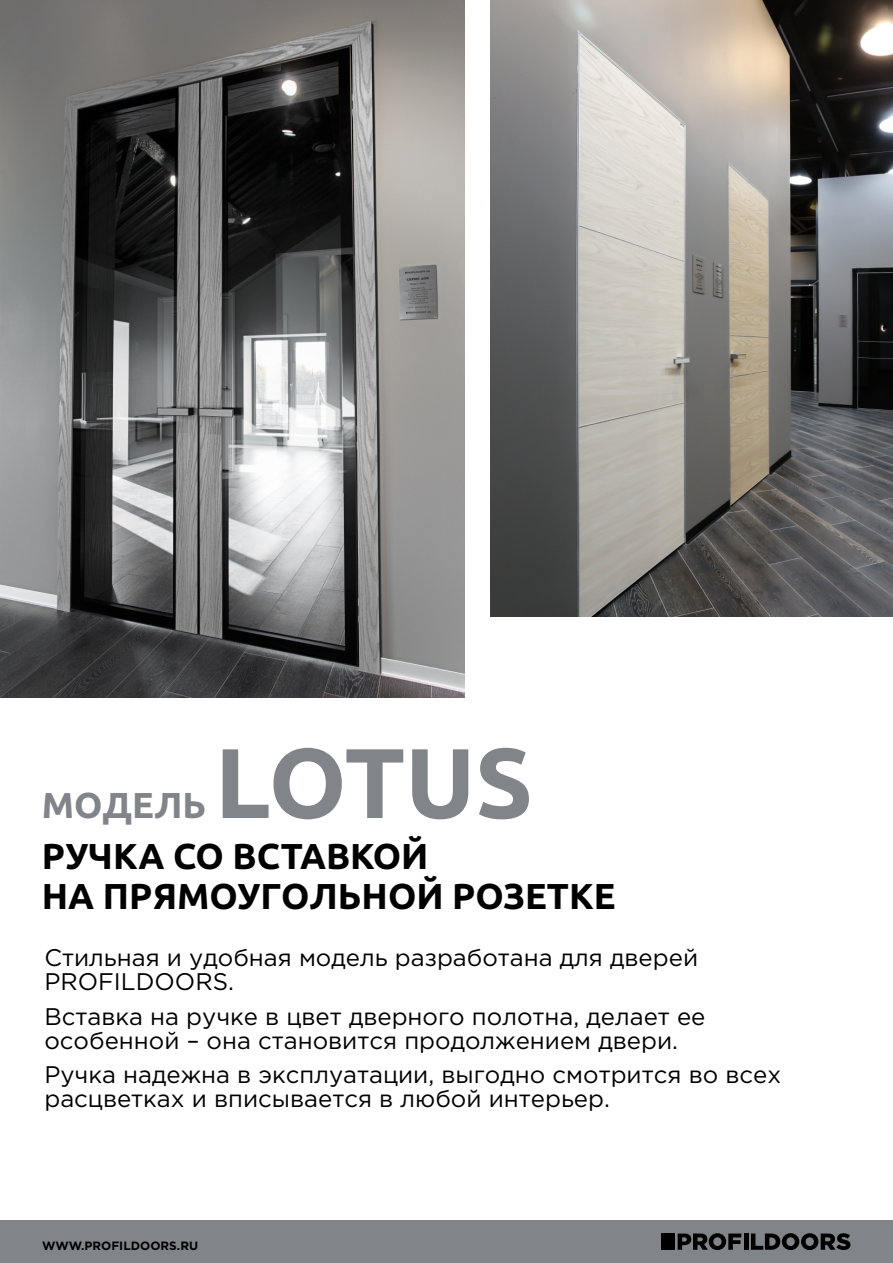
<style>
.page{position:relative;width:893px;height:1263px;background:#fff}
.page>*{position:absolute;margin:0;border:0;box-sizing:border-box;transform-origin:0 0}
.t1{font:700 99px "Ubuntu";letter-spacing:-.01em;color:#818489}
.t2{font:700 36px/40.3px "Ubuntu";color:#000}
.t3{font:700 36px "Ubuntu";color:#818489}
.t4{font:24px/23.9px "Gotham Pro";color:#000}
.t5{font:700 12px "Gotham Pro";color:#000}
</style>
<div class="page">
<div style="left:0;top:1220px;width:893px;height:43px;background:#818489"></div>
<svg style="left:678px;top:1233px;width:63px;height:17px"></svg>
<hr style="left:744px;top:1233px;width:4px;height:17px;background:#000">
<svg style="left:751px;top:1233px;width:99px;height:17px"></svg>
<div style="left:661px;top:1233px;width:14px;height:17px;background:#000"></div>
<img style="left:0;top:0;width:465px;height:697px">
<img style="left:490px;top:0;width:403px;height:617px">
<h1 class="t1" style="left:215px;top:741px;width:320px">LOTUS</h1>
<h2 class="t2" style="left:42px;top:838px;width:575px">РУЧКА СО ВСТАВКОЙ<br>НА ПРЯМОУГОЛЬНОЙ РОЗЕТКЕ</h2>
<h2 class="t3" style="left:42px;top:790px;width:166px">МОДЕЛЬ</h2>
<p class="t4" style="left:44px;top:947px;width:655px">Стильная и удобная модель разработана для дверей<br>PROFILDOORS.</p>
<p class="t4" style="left:44px;top:1006px;width:663px">Вставка на ручке в цвет дверного полотна, делает ее особенной – она становится продолжением двери.</p>
<p class="t4" style="left:44px;top:1064px;width:738px">Ручка надежна в эксплуатации, выгодно смотрится во всех расцветках и вписывается в любой интерьер.</p>
<p class="t5" style="left:42px;top:1241px;width:157px">WWW.PROFILDOORS.RU</p>
</div>
